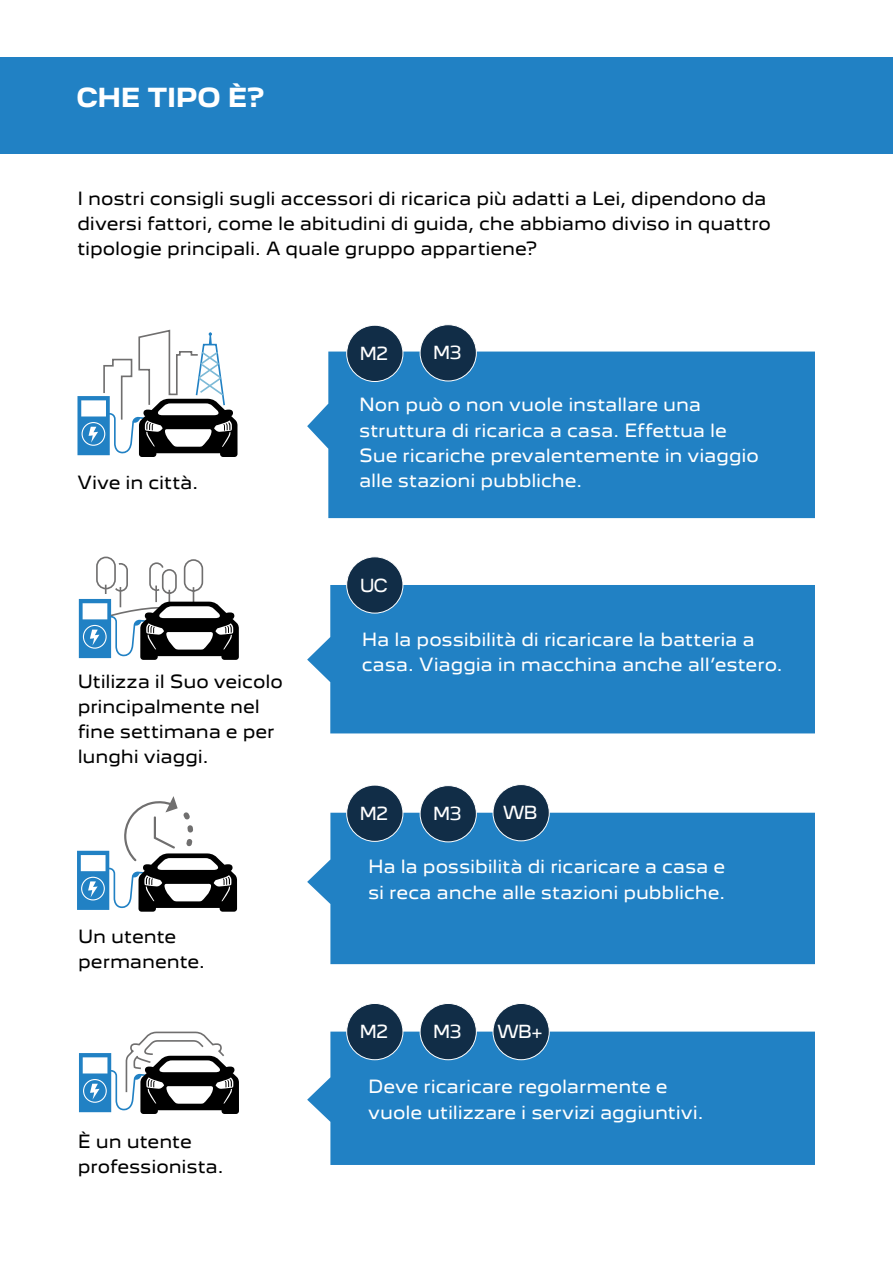
<style>
.page{position:relative;width:893px;height:1263px;background:#fff}
.page>*{position:absolute;margin:0;border:0;box-sizing:border-box;transform-origin:0 0}
.t1{font:700 24px "Peugeot New";letter-spacing:-.015em;color:#fff}
.t2{font:16.65px/25px "Peugeot New";letter-spacing:-.005em;color:#fff}
.t3{font:16.65px/25px "Peugeot New";letter-spacing:-.005em;color:#000}
.t4{font:16.5px "Peugeot New";letter-spacing:-.07em;color:#fff}
</style>
<div class="page">
<div style="left:307px;top:352px;width:508px;height:166px;background:#2181c4"></div>
<div style="left:420px;top:325px;width:56px;height:56px;background:#112d47;border-radius:50%"></div>
<div style="left:420px;top:324px;width:57px;height:57px;border:1px solid #fff;border-radius:50%"></div>
<div style="left:347px;top:325px;width:56px;height:56px;background:#112d47;border-radius:50%"></div>
<div style="left:346px;top:325px;width:57px;height:57px;border:1px solid #fff;border-radius:50%"></div>
<div style="left:307px;top:585px;width:508px;height:148px;background:#2181c4"></div>
<div style="left:347px;top:557px;width:56px;height:56px;background:#112d47;border-radius:50%"></div>
<div style="left:346px;top:557px;width:57px;height:56px;border:1px solid #fff;border-radius:50%"></div>
<div style="left:96px;top:557px;width:20px;height:32px;border:2px solid #706f6f;border-radius:9px"></div>
<svg style="left:79px;top:558px;width:160px;height:102px"></svg>
<div style="left:83px;top:625px;width:24px;height:24px;border:1px solid #fff;border-radius:50%"></div>
<div style="left:307px;top:1031px;width:508px;height:134px;background:#2181c4"></div>
<div style="left:493px;top:1003px;width:56px;height:57px;background:#112d47;border-radius:50%"></div>
<div style="left:493px;top:1003px;width:56px;height:57px;border:1px solid #fff;border-radius:50%"></div>
<div style="left:420px;top:1003px;width:56px;height:57px;background:#112d47;border-radius:50%"></div>
<div style="left:420px;top:1003px;width:57px;height:57px;border:1px solid #fff;border-radius:50%"></div>
<div style="left:347px;top:1003px;width:56px;height:57px;background:#112d47;border-radius:50%"></div>
<div style="left:346px;top:1003px;width:57px;height:57px;border:1px solid #fff;border-radius:50%"></div>
<svg style="left:79px;top:1031px;width:160px;height:83px"></svg>
<div style="left:307px;top:813px;width:508px;height:151px;background:#2181c4"></div>
<div style="left:493px;top:784px;width:56px;height:57px;background:#112d47;border-radius:50%"></div>
<div style="left:493px;top:784px;width:56px;height:57px;border:1px solid #fff;border-radius:50%"></div>
<div style="left:420px;top:786px;width:56px;height:56px;background:#112d47;border-radius:50%"></div>
<div style="left:420px;top:785px;width:57px;height:57px;border:1px solid #fff;border-radius:50%"></div>
<div style="left:347px;top:785px;width:56px;height:56px;background:#112d47;border-radius:50%"></div>
<div style="left:346px;top:785px;width:57px;height:57px;border:1px solid #fff;border-radius:50%"></div>
<svg style="left:77px;top:796px;width:160px;height:116px"></svg>
<div style="left:81px;top:877px;width:24px;height:23px;border:1px solid #fff;border-radius:50%"></div>
<div style="left:0;top:57px;width:893px;height:96px;background:#2181c4"></div>
<svg style="left:77px;top:329px;width:161px;height:128px"></svg>
<h1 class="t1" style="left:76px;top:78px;width:190px">CHE TIPO È?</h1>
<p class="t3" style="left:77px;top:185px;width:695px">I nostri consigli sugli accessori di ricarica più adatti a Lei, dipendono da diversi fattori, come le abitudini di guida, che abbiamo diviso in quattro tipologie principali. A quale gruppo appartiene?</p>
<p class="t3" style="left:77px;top:469px;width:123px">Vive in città.</p>
<p class="t3" style="left:78px;top:667px;width:207px">Utilizza il Suo veicolo principalmente nel fine settimana e per lunghi viaggi.</p>
<p class="t3" style="left:78px;top:922px;width:129px">Un utente permanente.</p>
<p class="t3" style="left:78px;top:1127px;width:148px">È un utente professionista.</p>
<p class="t4" style="left:360px;top:340px;width:30px">M2</p>
<p class="t4" style="left:433px;top:339px;width:30px">M3</p>
<p class="t2" style="left:359px;top:391px;width:401px">Non può o non vuole installare una struttura di ricarica a casa. Effettua le Sue ricariche prevalentemente in viaggio alle stazioni pubbliche.</p>
<p class="t4" style="left:360px;top:571px;width:30px">UC</p>
<p class="t2" style="left:362px;top:626px;width:423px">Ha la possibilità di ricaricare la batteria a casa. Viaggia in macchina anche all’estero.</p>
<p class="t4" style="left:360px;top:800px;width:30px">M2</p>
<p class="t4" style="left:433px;top:800px;width:30px">M3</p>
<p class="t4" style="left:503px;top:799px;width:36px">WB</p>
<p class="t2" style="left:368px;top:853px;width:359px">Ha la possibilità di ricaricare a casa e si reca anche alle stazioni pubbliche.</p>
<p class="t4" style="left:360px;top:1018px;width:30px">M2</p>
<p class="t4" style="left:433px;top:1018px;width:30px">M3</p>
<p class="t4" style="left:497px;top:1018px;width:48px">WB+</p>
<p class="t2" style="left:368px;top:1073px;width:337px">Deve ricaricare regolarmente e vuole utilizzare i servizi aggiuntivi.</p>
</div>
